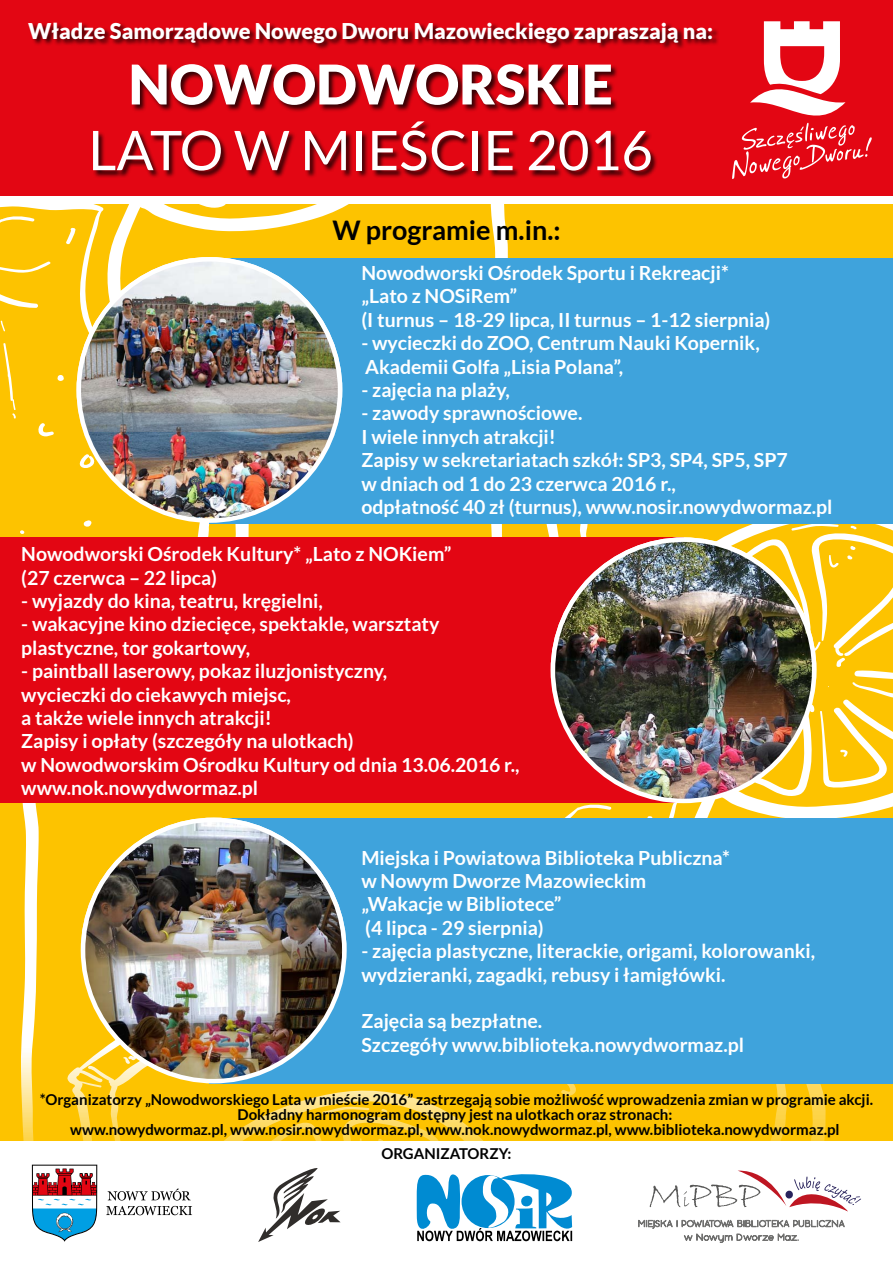
<style>
.page{position:relative;width:893px;height:1263px;background:#fff}
.page>*{position:absolute;margin:0;border:0;box-sizing:border-box;transform-origin:0 0}
.t1{font:54.75px "Lato";color:#fff}
.t2{font:900 54.75px "Lato";color:#fff}
.t3{font:700 27px "Lato";color:#000}
.t4{font:900 21.75px "Lato";color:#fff}
.t5{font:700 19.5px/23.4px "Lato";color:#fff}
.t6{font:700 15px/15px "Lato";color:#000;text-align:center}
</style>
<div class="page">
<svg style="left:0;top:204px;width:458px;height:333px;background:#fcc817"></svg>
<svg style="left:1px;top:320px;width:4px;height:12px"></svg>
<svg style="left:3px;top:343px;width:13px;height:76px"></svg>
<svg style="left:76px;top:453px;width:3px;height:16px"></svg>
<svg style="left:65px;top:228px;width:11px;height:17px"></svg>
<svg style="left:89px;top:204px;width:298px;height:6px"></svg>
<div style="left:490px;top:204px;width:403px;height:937px;background:#fdc300"></div>
<svg style="left:787px;top:1104px;width:7px;height:5px"></svg>
<svg style="left:482px;top:523px;width:411px;height:295px"></svg>
<svg style="left:21px;top:803px;width:545px;height:338px;background:#fbc91f"></svg>
<div style="left:0;top:0;width:893px;height:196px;background:#e30613"></div>
<div style="left:28px;top:22px;width:732px;height:173px;background:#000;opacity:.75"></div>
<svg style="left:732px;top:21px;width:140px;height:158px"></svg>
<div style="left:210px;top:818px;width:683px;height:265px;background:#3fa3dc"></div>
<img style="left:83px;top:1015px;width:247px;height:66px">
<img style="left:83px;top:820px;width:259px;height:195px">
<div style="left:210px;top:258px;width:683px;height:265px;background:#3fa3dc"></div>
<img style="left:79px;top:432px;width:257px;height:89px">
<img style="left:79px;top:259px;width:261px;height:173px">
<div style="left:0;top:537px;width:683px;height:266px;background:#e30613"></div>
<img style="left:558px;top:696px;width:256px;height:105px">
<img style="left:553px;top:540px;width:260px;height:174px">
<svg style="left:638px;top:1219px;width:206px;height:9px"></svg>
<svg style="left:684px;top:1234px;width:115px;height:8px"></svg>
<svg style="left:650px;top:1170px;width:211px;height:41px"></svg>
<svg style="left:217px;top:1106px;width:355px;height:136px"></svg>
<svg style="left:32px;top:1165px;width:65px;height:77px"></svg>
<svg style="left:106px;top:1206px;width:86px;height:9px"></svg>
<svg style="left:108px;top:1188px;width:83px;height:12px"></svg>
<p class="t4" style="left:28px;top:18px;width:687px">Władze Samorządowe Nowego Dworu Mazowieckiego zapraszają na:</p>
<h1 class="t2" style="left:128px;top:52px;width:486px">NOWODWORSKIE</h1>
<h1 class="t1" style="left:88px;top:120px;width:566px">LATO W MIEŚCIE 2016</h1>
<h2 class="t3" style="left:332px;top:215px;width:230px">W programie m.in.:</h2>
<p class="t5" style="left:361px;top:261px;width:410px">Nowodworski Ośrodek Sportu i Rekreacji* „Lato z NOSiRem”<br>(I turnus – 18-29 lipca, II turnus – 1-12 sierpnia)</p>
<p class="t5" style="left:361px;top:331px;width:400px">- wycieczki do ZOO, Centrum Nauki Kopernik,<br>Akademii Golfa „Lisia Polana”,</p>
<p class="t5" style="left:361px;top:378px;width:150px">- zajęcia na plaży,</p>
<p class="t5" style="left:361px;top:401px;width:473px">- zawody sprawnościowe.<br>I wiele innych atrakcji!<br>Zapisy w sekretariatach szkół: SP3, SP4, SP5, SP7<br>w dniach od 1 do 23 czerwca 2016 r.,<br>odpłatność 40 zł (turnus), www.nosir.nowydwormaz.pl</p>
<p class="t5" style="left:21px;top:542px;width:432px">Nowodworski Ośrodek Kultury* „Lato z NOKiem” (27 czerwca – 22 lipca)</p>
<p class="t5" style="left:21px;top:589px;width:303px">- wyjazdy do kina, teatru, kręgielni,</p>
<p class="t5" style="left:21px;top:612px;width:420px">- wakacyjne kino dziecięce, spektakle, warsztaty plastyczne, tor gokartowy,</p>
<p class="t5" style="left:21px;top:659px;width:500px">- paintball laserowy, pokaz iluzjonistyczny,<br>wycieczki do ciekawych miejsc,<br>a także wiele innych atrakcji!<br>Zapisy i opłaty (szczegóły na ulotkach)<br>w Nowodworskim Ośrodku Kultury od dnia 13.06.2016 r., www.nok.nowydwormaz.pl</p>
<p class="t5" style="left:361px;top:845px;width:370px">Miejska i Powiatowa Biblioteka Publiczna* w Nowym Dworze Mazowieckim „Wakacje w Bibliotece”<br>(4 lipca - 29 sierpnia)</p>
<p class="t5" style="left:361px;top:939px;width:455px">- zajęcia plastyczne, literackie, origami, kolorowanki, wydzieranki, zagadki, rebusy i łamigłówki.</p>
<p class="t5" style="left:361px;top:1009px;width:384px">Zajęcia są bezpłatne.<br>Szczegóły www.biblioteka.nowydwormaz.pl</p>
<p class="t6" style="left:40px;top:1092px;width:835px">*Organizatorzy „Nowodworskiego Lata w mieście 2016” zastrzegają sobie możliwość wprowadzenia zmian w programie akcji.<br>Dokładny harmonogram dostępny jest na ulotkach oraz stronach:<br>www.nowydwormaz.pl, www.nosir.nowydwormaz.pl, www.nok.nowydwormaz.pl, www.biblioteka.nowydwormaz.pl</p>
<p class="t6" style="left:381px;top:1146px;width:132px">ORGANIZATORZY:</p>
</div>
